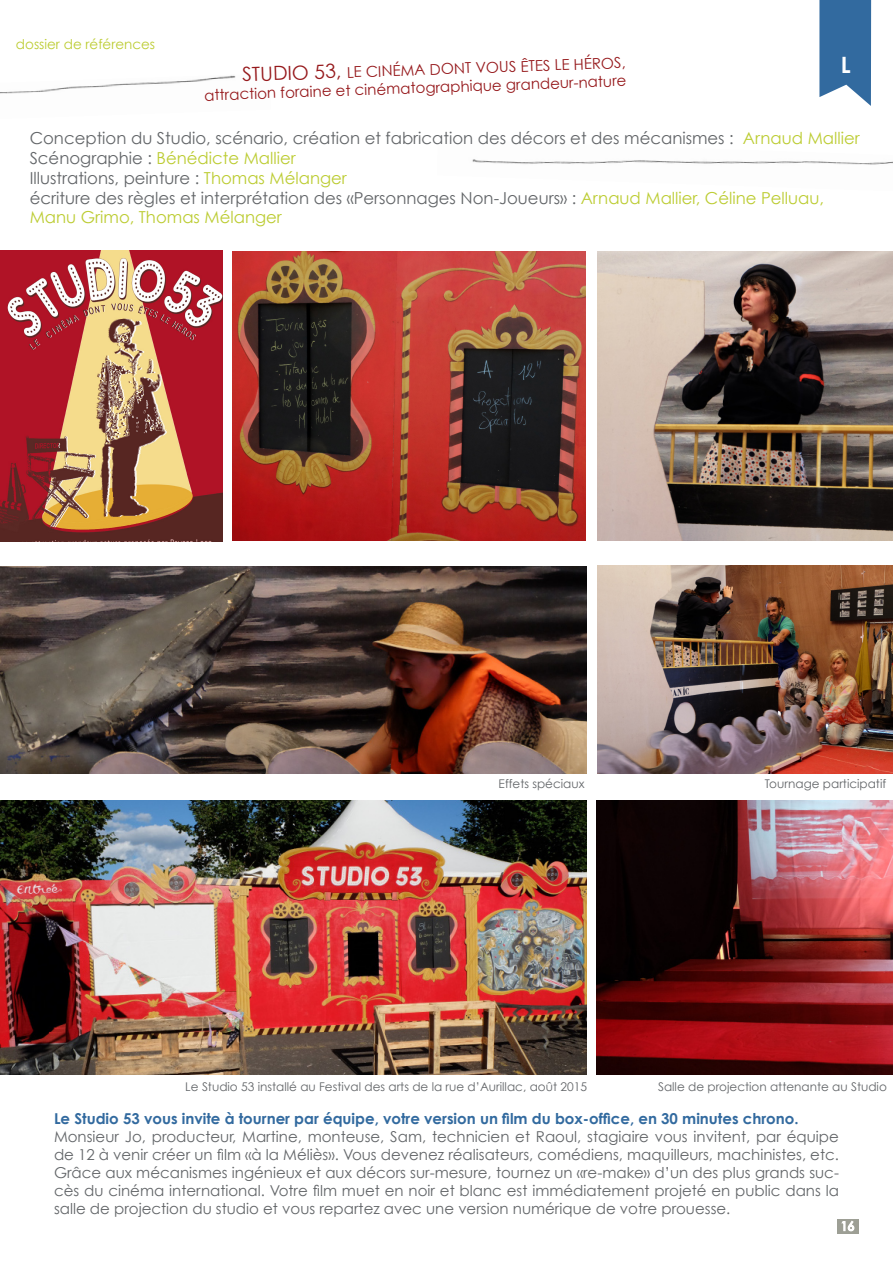
<style>
.page{position:relative;width:893px;height:1263px;background:#fff}
.page>*{position:absolute;margin:0;border:0;box-sizing:border-box;transform-origin:0 0}
.t1{font:700 22.5px "Century Gothic";color:#fff}
.t2{font:19.5px "Century Gothic";color:#96191c}
.t3{font:16.5px/19.8px "Century Gothic";color:#626568}
.t4{font:16.5px "Century Gothic";color:#bccc32}
.t5{font:15px/18px "Century Gothic";color:#626568;text-align:justify}
.t6{font:700 15px "Century Gothic";color:#326a9f}
.t7{font:15px "Century Gothic";color:#96191c}
.t8{font:13.5px "Century Gothic";color:#bccc32}
.t9{font:12px "Century Gothic";color:#626568}
.s1{font-size:15px}
.s2{color:#bccc32}
.s3{color:#626568}
</style>
<div class="page">
<img style="left:0;top:75px;width:236px;height:19px">
<img style="left:472px;top:159px;width:421px;height:6px">
<svg style="left:819px;top:0;width:52px;height:106px;background:#4c7dab"></svg>
<div style="left:838px;top:1219px;width:21px;height:15px;background:#9d9f95"></div>
<svg style="left:841px;top:1220px;width:14px;height:12px"></svg>
<img style="left:0;top:251px;width:223px;height:291px">
<img style="left:0;top:800px;width:587px;height:275px">
<img style="left:597px;top:566px;width:296px;height:208px">
<img style="left:597px;top:251px;width:295px;height:289px">
<img style="left:232px;top:251px;width:354px;height:289px">
<img style="left:0;top:566px;width:587px;height:208px">
<img style="left:597px;top:801px;width:296px;height:273px">
<p class="t8" style="left:16px;top:36px;width:141px">dossier de références</p>
<p class="t2" style="left:242px;top:62px;width:155px;rotate:-2deg">studio 53, <span class="s1">Le c inéma</span></p>
<p class="t7" style="left:429px;top:60px;width:198px;rotate:-2deg">dont vous êtes le hér os,</p>
<p class="t7" style="left:204px;top:86px;width:424px;rotate:-2deg">attraction foraine et cinématographique grandeur-nature</p>
<p class="t1" style="left:841px;top:50px;width:11px">L</p>
<p class="t3" style="left:30px;top:128px;width:831px">Conception du Studio, scénario, création et fabrication des décors et des mécanismes : <span class="s2">Arnaud Mallier</span></p>
<p class="t4" style="left:30px;top:148px;width:268px"><span class="s3">Scénographie :</span> Bénédicte Mallier</p>
<p class="t3" style="left:30px;top:168px;width:319px">Illustrations, peinture : <span class="s2">Thomas Mélanger</span></p>
<p class="t3" style="left:30px;top:187px;width:796px">écriture des règles et interprétation des «Personnages Non-Joueurs» : <span class="s2">Arnaud Mallier, Céline Pelluau,<br>Manu Grimo, Thomas Mélanger</span></p>
<p class="t9" style="left:499px;top:776px;width:87px">Effets spéciaux</p>
<p class="t9" style="left:765px;top:776px;width:123px">Tournage participatif</p>
<p class="t9" style="left:185px;top:1079px;width:403px">Le Studio 53 installé au Festival des arts de la rue d’Aurillac, août 2015</p>
<p class="t9" style="left:658px;top:1079px;width:230px">Salle de projection attenante au Studio</p>
<p class="t6" style="left:54px;top:1109px;width:746px">Le Studio 53 vous invite à tourner par équipe, votre version un film du box-office, en 30 minutes chrono.</p>
<p class="t5" style="left:54px;top:1128px;width:786px">Monsieur Jo, producteur, Martine, monteuse, Sam, technicien et Raoul, stagiaire vous invitent, par équipe de 12 à venir créer un film «à la Méliès». Vous devenez réalisateurs, comédiens, maquilleurs, machinistes, etc.<br>Grâce aux mécanismes ingénieux et aux décors sur-mesure, tournez un «re-make» d’un des plus grands suc&shy;cès du cinéma international. Votre film muet en noir et blanc est immédiatement projeté en public dans la salle de projection du studio et vous repartez avec une version numérique de votre prouesse.</p>
</div>
